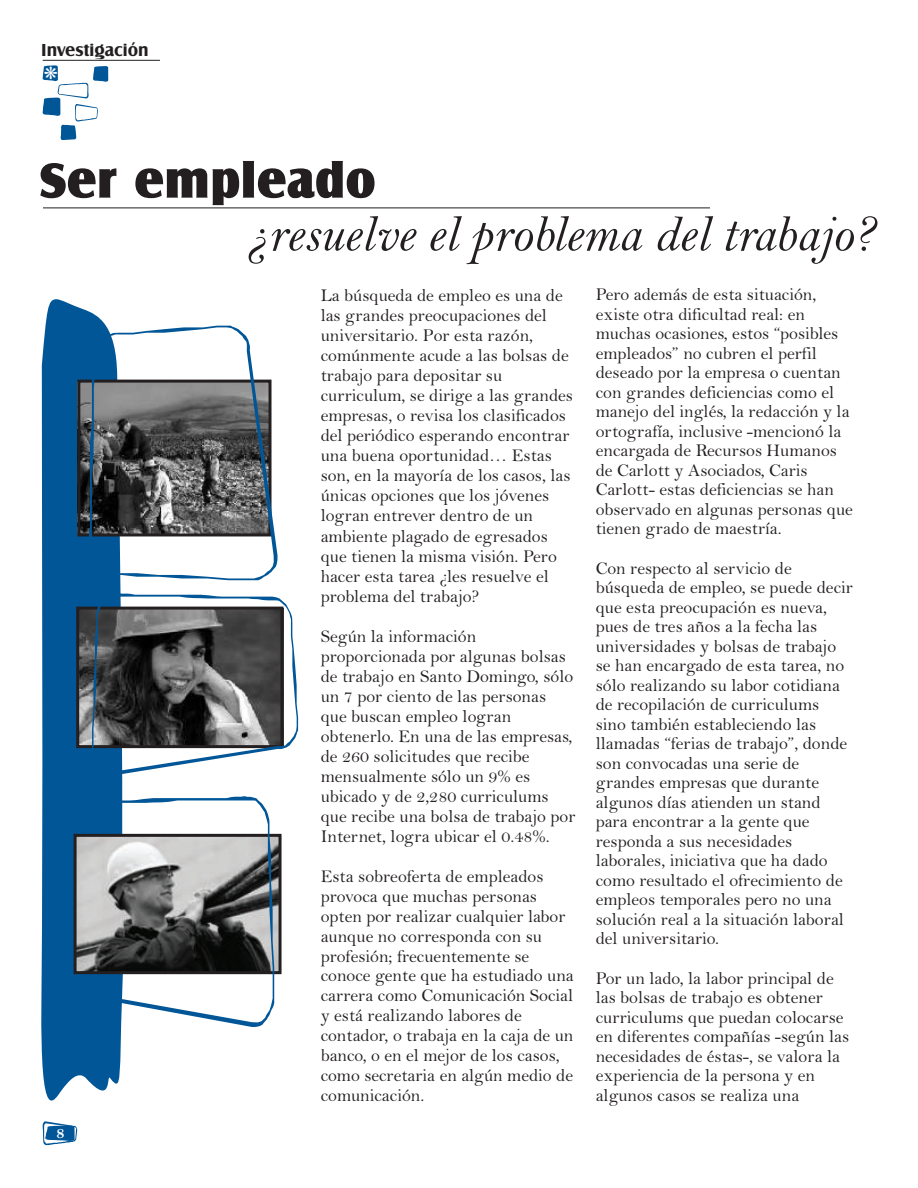
<style>
.page{position:relative;width:918px;height:1188px;background:#fff}
.page>*{position:absolute;margin:0;border:0;box-sizing:border-box;transform-origin:0 0}
.t1{font:italic 51px "Bell";color:#231f20}
.t2{font:51px "Castle T Ult";color:#231f20}
.t3{font:18px/19.5px "Bell";color:#231f20}
.t4{font:18px "Castle T";color:#231f20}
.t5{font:700 16.8px "Bell";color:#fff}
</style>
<div class="page">
<hr style="left:43px;top:208px;width:667px;height:1px;background:#231f20">
<svg style="left:43px;top:1130px;width:34px;height:15px"></svg>
<hr style="left:43px;top:60px;width:117px;height:1px;background:#231f20">
<svg style="left:41px;top:299px;width:82px;height:831px;fill:#015698"></svg>
<img style="left:81px;top:384px;width:7px;height:148px">
<div style="left:77px;top:380px;width:195px;height:156px;border:3px solid #231f20"></div>
<img style="left:80px;top:611px;width:12px;height:133px">
<div style="left:76px;top:607px;width:207px;height:141px;border:3px solid #231f20"></div>
<div style="left:74px;top:834px;width:208px;height:140px;border:3px solid #231f20"></div>
<svg style="left:45px;top:796px;width:229px;height:231px"></svg>
<svg style="left:92px;top:593px;width:206px;height:183px"></svg>
<svg style="left:88px;top:326px;width:190px;height:254px"></svg>
<svg style="left:42px;top:65px;width:66px;height:75px"></svg>
<p class="t4" style="left:41px;top:41px;width:109px">Investigación</p>
<h1 class="t2" style="left:40px;top:155px;width:338px">Ser empleado</h1>
<h1 class="t1" style="left:248px;top:216px;width:627px">¿resuelve el problema del trabajo?</h1>
<p class="t5" style="left:56px;top:1127px;width:10px">8</p>
<p class="t3" style="left:321px;top:287px;width:254px;line-height:20.1px">La búsqueda de empleo es una de las grandes preocupaciones del universitario. Por esta razón, comúnmente acude a las bolsas de trabajo para depositar su curriculum, se dirige a las grandes empresas, o revisa los clasificados del periódico esperando encontrar una buena oportunidad… Estas son, en la mayoría de los casos, las únicas opciones que los jóvenes logran entrever dentro de un ambiente plagado de egresados que tienen la misma visión. Pero hacer esta tarea ¿les resuelve el problema del trabajo?</p>
<p class="t3" style="left:321px;top:628px;width:256px;line-height:20.1px">Según la información proporcionada por algunas bolsas de trabajo en Santo Domingo, sólo un 7 por ciento de las personas que buscan empleo logran obtenerlo. En una de las empresas, de 260 solicitudes que recibe mensualmente sólo un 9% es ubicado y de 2,280 curriculums que recibe una bolsa de trabajo por<br>Internet, logra ubicar el 0.48%.</p>
<p class="t3" style="left:321px;top:868px;width:255px;line-height:20px">Esta sobreoferta de empleados provoca que muchas personas opten por realizar cualquier labor aunque no corresponda con su profesión; frecuentemente se conoce gente que ha estudiado una carrera como Comunicación Social y está realizando labores de contador, o trabaja en la caja de un banco, o en el mejor de los casos, como secretaria en algún medio de comunicación.</p>
<p class="t3" style="left:596px;top:287px;width:259px">Pero además de esta situación, existe otra dificultad real: en muchas ocasiones, estos “posibles empleados” no cubren el perfil deseado por la empresa o cuentan con grandes deficiencias como el manejo del inglés, la redacción y la ortografía, inclusive -mencionó la encargada de Recursos Humanos de Carlott y Asociados, Caris<br>Carlott- estas deficiencias se han observado en algunas personas que tienen grado de maestría.</p>
<p class="t3" style="left:596px;top:561px;width:259px">Con respecto al servicio de búsqueda de empleo, se puede decir que esta preocupación es nueva, pues de tres años a la fecha las universidades y bolsas de trabajo se han encargado de esta tarea, no sólo realizando su labor cotidiana de recopilación de curriculums sino también estableciendo las llamadas “ferias de trabajo”, donde son convocadas una serie de grandes empresas que durante algunos días atienden un stand para encontrar a la gente que responda a sus necesidades laborales, iniciativa que ha dado como resultado el ofrecimiento de empleos temporales pero no una solución real a la situación laboral del universitario.</p>
<p class="t3" style="left:596px;top:970px;width:255px">Por un lado, la labor principal de las bolsas de trabajo es obtener curriculums que puedan colocarse en diferentes compañías -según las necesidades de éstas-, se valora la experiencia de la persona y en algunos casos se realiza una</p>
</div>
